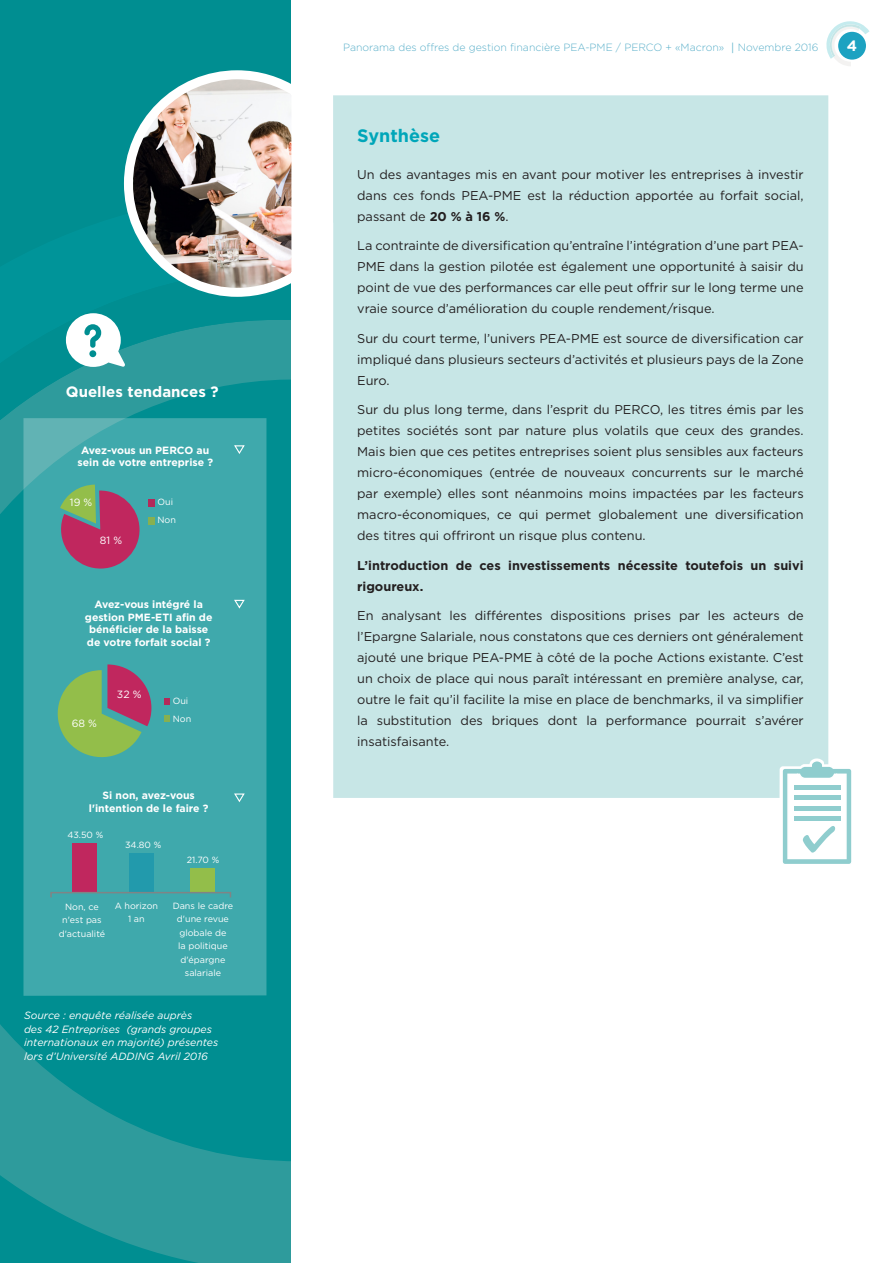
<style>
.page{position:relative;width:893px;height:1263px;background:#fff}
.page>*{position:absolute;margin:0;border:0;box-sizing:border-box;transform-origin:0 0}
.t1{font:700 18px "Gotham";color:#00a6b9}
.t2{font:700 15px "Gotham";color:#fff}
.t3{font:12.75px/21px "Gotham";color:#231f20;text-align:justify}
.t4{font:700 12.75px/21px "Gotham";color:#231f20}
.t5{font:700 10.5px/12.6px "Gotham";color:#fff;text-align:center}
.t6{font:italic 10.5px/13.5px "Gotham";color:#fff}
.t7{font:300 10.5px "Gotham";color:#5bb0ca}
.t8{font:10.5px "Gotham";color:#fff}
.t9{font:9px/13.5px "Gotham";color:#fff;text-align:center}
.s1{font-weight:700}
</style>
<div class="page">
<svg style="left:826px;top:21px;width:43px;height:45px"></svg>
<svg style="left:782px;top:759px;width:70px;height:105px"></svg>
<div style="left:794px;top:785px;width:46px;height:5px;background:#8fcdce"></div>
<div style="left:794px;top:795px;width:46px;height:5px;background:#8fcdce"></div>
<div style="left:794px;top:806px;width:46px;height:5px;background:#8fcdce"></div>
<div style="left:794px;top:816px;width:46px;height:5px;background:#8fcdce"></div>
<div style="left:333px;top:95px;width:495px;height:703px;background:#c7e6e6"></div>
<div style="left:0;top:0;width:291px;height:1263px;background:#008e91"></div>
<svg style="left:0;top:1091px;width:291px;height:172px;fill:#2e9b9c"></svg>
<svg style="left:0;top:1048px;width:73px;height:43px;fill:#2e9b9c"></svg>
<svg style="left:0;top:320px;width:291px;height:728px"></svg>
<svg style="left:66px;top:313px;width:59px;height:54px"></svg>
<img style="left:123px;top:70px;width:169px;height:227px">
<div style="left:23px;top:418px;width:243px;height:578px;background:#3fa9ac"></div>
<div style="left:148px;top:500px;width:6px;height:7px;background:#b42a5a"></div>
<div style="left:148px;top:518px;width:6px;height:7px;background:#87b050"></div>
<div style="left:164px;top:698px;width:6px;height:7px;background:#b42a5a"></div>
<div style="left:164px;top:715px;width:6px;height:7px;background:#87b050"></div>
<svg style="left:60px;top:485px;width:80px;height:84px;background:#955f71"></svg>
<svg style="left:52px;top:664px;width:99px;height:99px;background:#7b9873"></svg>
<div style="left:72px;top:843px;width:25px;height:50px;background:#c0275e"></div>
<div style="left:129px;top:853px;width:25px;height:40px;background:#229aac"></div>
<div style="left:190px;top:868px;width:25px;height:25px;background:#93be4a"></div>
<div style="left:50px;top:892px;width:181px;height:6px;border:2px solid #808485"></div>
<svg style="left:233px;top:445px;width:13px;height:10px"></svg>
<svg style="left:233px;top:599px;width:13px;height:10px"></svg>
<svg style="left:233px;top:793px;width:13px;height:10px"></svg>
<p class="t2" style="left:66px;top:382px;width:154px">Quelles tendances ?</p>
<p class="t5" style="left:78px;top:444px;width:137px">Avez-vous un PERCO au sein de votre entreprise ?</p>
<p class="t8" style="left:70px;top:495px;width:24px">19 %</p>
<p class="t8" style="left:100px;top:534px;width:24px">81 %</p>
<p class="t9" style="left:158px;top:495px;width:17px">Oui</p>
<p class="t9" style="left:158px;top:513px;width:20px">Non</p>
<p class="t5" style="left:85px;top:598px;width:129px">Avez-vous intégré la gestion PME-ETI afin de bénéficier de la baisse de votre forfait social ?</p>
<p class="t8" style="left:72px;top:717px;width:27px">68 %</p>
<p class="t8" style="left:117px;top:687px;width:26px">32 %</p>
<p class="t9" style="left:173px;top:694px;width:17px">Oui</p>
<p class="t9" style="left:173px;top:712px;width:20px">Non</p>
<p class="t5" style="left:103px;top:789px;width:94px">Si non, avez-vous</p>
<p class="t5" style="left:89px;top:802px;width:121px">l'intention de le faire ?</p>
<p class="t9" style="left:67px;top:828px;width:37px">43.50 %</p>
<p class="t9" style="left:125px;top:838px;width:38px">34.80 %</p>
<p class="t9" style="left:187px;top:853px;width:34px">21.70 %</p>
<p class="t9" style="left:59px;top:899px;width:48px">Non, ce n'est pas d'actualité</p>
<p class="t9" style="left:115px;top:899px;width:45px">A horizon<br>1 an</p>
<p class="t9" style="left:173px;top:899px;width:62px">Dans le cadre d'une revue globale de<br>la politique d'épargne salariale</p>
<p class="t6" style="left:24px;top:1008px;width:196px">Source : enquête réalisée auprès<br>des 42 Entreprises (grands groupes internationaux en majorité) présentes lors d’Université ADDING Avril 2016</p>
<p class="t7" style="left:343px;top:41px;width:383px">Panorama des offres de gestion financière PEA-PME / PERCO + «Macron»</p>
<p class="t7" style="left:738px;top:41px;width:82px">Novembre 2016</p>
<p class="t2" style="left:847px;top:35px;width:12px">4</p>
<p class="t1" style="left:357px;top:123px;width:85px">Synthèse</p>
<p class="t3" style="left:357px;top:163px;width:448px">Un des avantages mis en avant pour motiver les entreprises à investir dans ces fonds PEA-PME est la réduction apportée au forfait social, passant de <span class="s1">20 % à 16 %</span>.</p>
<p class="t3" style="left:357px;top:235px;width:448px">La contrainte de diversification qu’entraîne l’intégration d’une part PEA-PME dans la gestion pilotée est également une opportunité à saisir du point de vue des performances car elle peut offrir sur le long terme une vraie source d’amélioration du couple rendement/risque.</p>
<p class="t3" style="left:357px;top:327px;width:448px">Sur du court terme, l’univers PEA-PME est source de diversification car impliqué dans plusieurs secteurs d’activités et plusieurs pays de la Zone Euro.</p>
<p class="t3" style="left:357px;top:399px;width:448px">Sur du plus long terme, dans l’esprit du PERCO, les titres émis par les petites sociétés sont par nature plus volatils que ceux des grandes.<br>Mais bien que ces petites entreprises soient plus sensibles aux facteurs micro-économiques (entrée de nouveaux concurrents sur le marché par exemple) elles sont néanmoins moins impactées par les facteurs macro-économiques, ce qui permet globalement une diversification des titres qui offriront un risque plus contenu.</p>
<p class="t4" style="left:357px;top:555px;width:448px">L’introduction de ces investissements nécessite toutefois un suivi rigoureux.</p>
<p class="t3" style="left:357px;top:605px;width:448px">En analysant les différentes dispositions prises par les acteurs de l’Epargne Salariale, nous constatons que ces derniers ont généralement ajouté une brique PEA-PME à côté de la poche Actions existante. C’est un choix de place qui nous paraît intéressant en première analyse, car, outre le fait qu’il facilite la mise en place de benchmarks, il va simplifier la substitution des briques dont la performance pourrait s’avérer insatisfaisante.</p>
</div>
